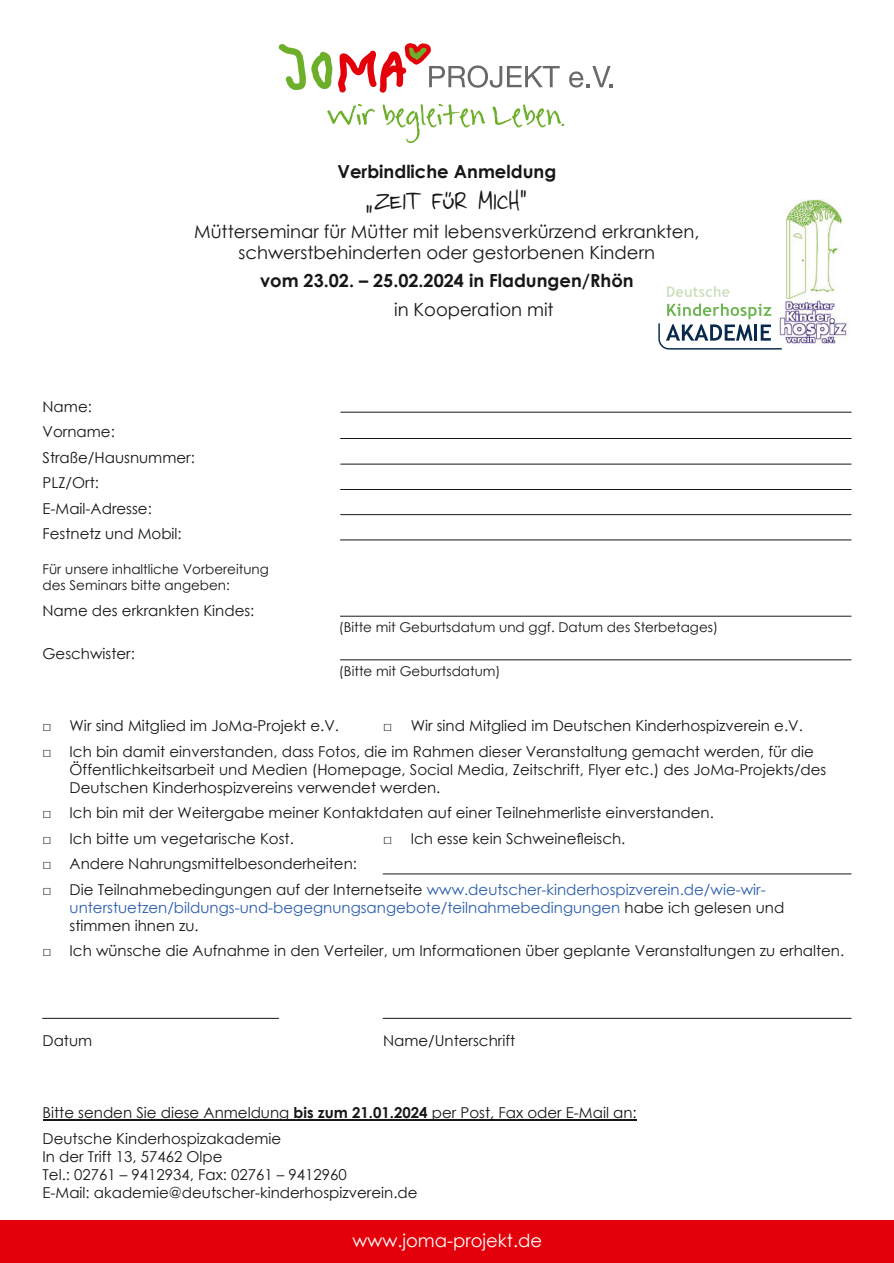
<style>
.page{position:relative;width:894px;height:1263px;background:#fff}
.page>*{position:absolute;margin:0;border:0;box-sizing:border-box;transform-origin:0 0}
.t1{font:24px "NICHTLUSDUENN";color:#181715}
.t2{font:18px/21px "Century Gothic";color:#181715;text-align:center}
.t3{font:700 18px "Century Gothic";color:#181715}
.t4{font:18px "Century Gothic";color:#fff}
.t5{font:15px/25.5px "Century Gothic";color:#181715}
.t6{font:15px/18px "Century Gothic";color:#2a5eaa}
.t7{font:13.5px/16.5px "Century Gothic";color:#181715}
.s1{color:#181715}
.s2{font-weight:700}
</style>
<div class="page">
<div style="left:0;top:1220px;width:893px;height:43px;background:#e3000a"></div>
<hr style="left:43px;top:1120px;width:250px;height:1px;background:#181715">
<hr style="left:293px;top:1120px;width:134px;height:1px;background:#181715">
<hr style="left:427px;top:1120px;width:209px;height:1px;background:#181715">
<hr style="left:383px;top:1018px;width:467px;height:1px;background:#181715">
<hr style="left:43px;top:1018px;width:236px;height:1px;background:#181715">
<hr style="left:340px;top:540px;width:510px;height:1px;background:#181715">
<hr style="left:340px;top:616px;width:510px;height:1px;background:#181715">
<hr style="left:340px;top:659px;width:510px;height:1px;background:#181715">
<hr style="left:383px;top:873px;width:467px;height:1px;background:#181715">
<hr style="left:340px;top:438px;width:510px;height:1px;background:#181715">
<hr style="left:340px;top:464px;width:510px;height:1px;background:#181715">
<hr style="left:340px;top:489px;width:510px;height:1px;background:#181715">
<hr style="left:340px;top:514px;width:510px;height:1px;background:#181715">
<hr style="left:340px;top:412px;width:511px;height:1px;background:#181715">
<svg style="left:327px;top:104px;width:48px;height:21px"></svg>
<svg style="left:382px;top:104px;width:103px;height:39px"></svg>
<svg style="left:492px;top:104px;width:72px;height:23px"></svg>
<svg style="left:278px;top:43px;width:281px;height:50px"></svg>
<svg style="left:569px;top:66px;width:43px;height:22px"></svg>
<div style="left:764px;top:296px;width:87px;height:53px;background:#fff;border:1px solid #fff;border-radius:10px"></div>
<img style="left:783px;top:300px;width:65px;height:44px">
<img style="left:785px;top:200px;width:57px;height:98px">
<svg style="left:667px;top:286px;width:62px;height:11px"></svg>
<svg style="left:658px;top:303px;width:125px;height:47px"></svg>
<p class="t3" style="left:337px;top:164px;width:220px">Verbindliche Anmeldung</p>
<h1 class="t1" style="left:365px;top:185px;width:165px">„ZEIT FÜR MICH“</h1>
<p class="t2" style="left:194px;top:222px;width:506px">Mütterseminar für Mütter mit lebensverkürzend erkrankten, schwerstbehinderten oder gestorbenen Kindern</p>
<p class="t3" style="left:260px;top:274px;width:375px">vom 23.02. – 25.02.2024 in Fladungen/Rhön</p>
<p class="t2" style="left:394px;top:300px;width:161px">in Kooperation mit</p>
<p class="t5" style="left:43px;top:395px;width:154px">Name:<br>Vorname:<br>Straße/Hausnummer:<br>PLZ/Ort:<br>E-Mail-Adresse:<br>Festnetz und Mobil:</p>
<p class="t7" style="left:43px;top:562px;width:228px">Für unsere inhaltliche Vorbereitung des Seminars bitte angeben:</p>
<p class="t5" style="left:43px;top:599px;width:213px">Name des erkrankten Kindes:</p>
<p class="t5" style="left:43px;top:642px;width:94px">Geschwister:</p>
<p class="t7" style="left:338px;top:620px;width:381px">(Bitte mit Geburtsdatum und ggf. Datum des Sterbetages)</p>
<p class="t7" style="left:339px;top:664px;width:163px">(Bitte mit Geburtsdatum)</p>
<p class="t5" style="left:43px;top:714px;width:298px">□ Wir sind Mitglied im JoMa-Projekt e.V.</p>
<p class="t5" style="left:383px;top:714px;width:421px">□ Wir sind Mitglied im Deutschen Kinderhospizverein e.V.</p>
<p class="t5" style="left:70px;top:744px;width:758px;line-height:18px;text-indent:-27px">□ Ich bin damit einverstanden, dass Fotos, die im Rahmen dieser Veranstaltung gemacht werden, für die<br>Öffentlichkeitsarbeit und Medien (Homepage, Social Media, Zeitschrift, Flyer etc.) des JoMa-Projekts/des<br>Deutschen Kinderhospizvereins verwendet werden.</p>
<p class="t5" style="left:43px;top:801px;width:672px">□ Ich bin mit der Weitergabe meiner Kontaktdaten auf einer Teilnehmerliste einverstanden.</p>
<p class="t5" style="left:43px;top:827px;width:253px">□ Ich bitte um vegetarische Kost.</p>
<p class="t5" style="left:383px;top:827px;width:244px">□ Ich esse kein Schweinefleisch.</p>
<p class="t5" style="left:43px;top:852px;width:316px">□ Andere Nahrungsmittelbesonderheiten:</p>
<p class="t6" style="left:70px;top:882px;width:716px;text-indent:-27px"><span class="s1">□ Die Teilnahmebedingungen auf der Internetseite</span> www.deutscher-kinderhospizverein.de/wie-wir&shy;unterstuetzen/bildungs-und-begegnungsangebote/teilnahmebedingungen <span class="s1">habe ich gelesen und stimmen ihnen zu.</span></p>
<p class="t5" style="left:43px;top:939px;width:802px">□ Ich wünsche die Aufnahme in den Verteiler, um Informationen über geplante Veranstaltungen zu erhalten.</p>
<p class="t5" style="left:43px;top:1029px;width:51px">Datum</p>
<p class="t5" style="left:383px;top:1029px;width:134px">Name/Unterschrift</p>
<p class="t5" style="left:43px;top:1101px;width:595px">Bitte senden Sie diese Anmeldung <span class="s2">bis zum 21.01.2024</span> per Post, Fax oder E-Mail an:<br>Deutsche Kinderhospizakademie</p>
<p class="t5" style="left:43px;top:1149px;width:376px;line-height:18px">In der Trift 13, 57462 Olpe<br>Tel.: 02761 – 9412934, Fax: 02761 – 9412960<br>E-Mail: akademie@deutscher-kinderhospizverein.de</p>
<p class="t4" style="left:352px;top:1233px;width:191px">www.joma-projekt.de</p>
</div>
